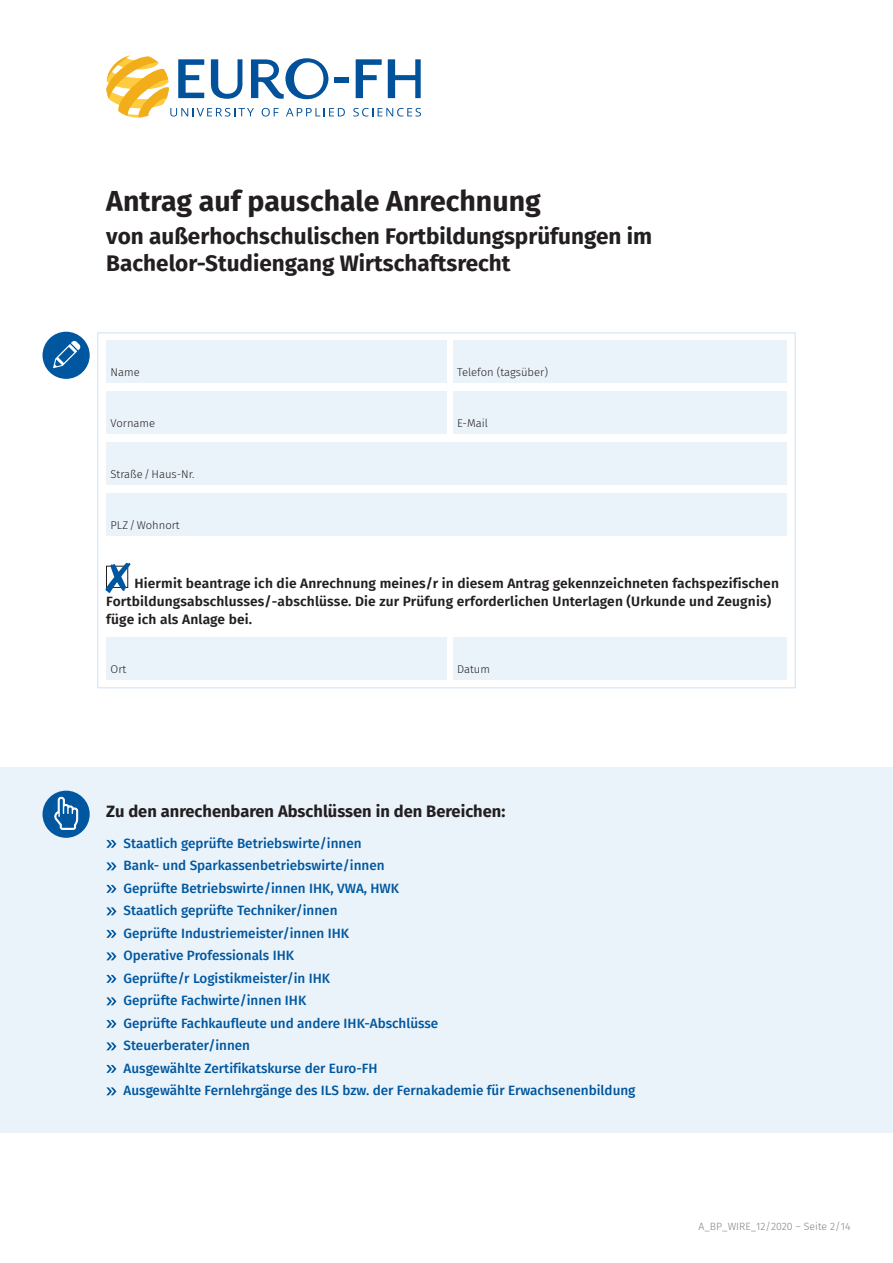
<style>
.page{position:relative;width:893px;height:1263px;background:#fff}
.page>*{position:absolute;margin:0;border:0;box-sizing:border-box;transform-origin:0 0}
.t1{font:700 28.5px "Fira Sans";color:#231f20}
.t2{font:700 22.5px/27px "Fira Sans";color:#231f20}
.t3{font:700 16.5px "Fira Sans";color:#231f20}
.t4{font:500 13.5px/22.5px "Fira Sans";color:#01579f}
.t5{font:600 13.5px/18px "Fira Sans";letter-spacing:.01em;color:#231f20}
.t6{font:300 11.25px "Fira Sans";color:#231f20}
.t7{font:300 10.5px "Fira Sans";color:#808285}
</style>
<div class="page">
<svg style="left:353px;top:108px;width:68px;height:9px"></svg>
<div style="left:334px;top:77px;width:14px;height:5px;background:#01519b"></div>
<svg style="left:356px;top:59px;width:26px;height:39px"></svg>
<svg style="left:388px;top:59px;width:33px;height:39px"></svg>
<svg style="left:106px;top:55px;width:239px;height:63px"></svg>
<div style="left:0;top:767px;width:893px;height:366px;background:#eaf3fa"></div>
<svg style="left:106px;top:840px;width:10px;height:8px"></svg>
<svg style="left:106px;top:862px;width:10px;height:8px"></svg>
<svg style="left:106px;top:885px;width:10px;height:8px"></svg>
<svg style="left:106px;top:907px;width:10px;height:8px"></svg>
<svg style="left:106px;top:930px;width:10px;height:8px"></svg>
<svg style="left:106px;top:952px;width:10px;height:8px"></svg>
<svg style="left:106px;top:975px;width:10px;height:8px"></svg>
<svg style="left:106px;top:997px;width:10px;height:8px"></svg>
<svg style="left:106px;top:1020px;width:10px;height:8px"></svg>
<svg style="left:106px;top:1042px;width:10px;height:8px"></svg>
<svg style="left:106px;top:1065px;width:10px;height:8px"></svg>
<svg style="left:106px;top:1087px;width:10px;height:8px"></svg>
<div style="left:43px;top:791px;width:47px;height:47px;background:#01579f;border-radius:50%"></div>
<svg style="left:54px;top:797px;width:24px;height:33px"></svg>
<div style="left:453px;top:340px;width:334px;height:43px;background:#eaf3fa"></div>
<div style="left:453px;top:637px;width:334px;height:43px;background:#eaf3fa"></div>
<div style="left:106px;top:340px;width:340px;height:43px;background:#eaf3fa"></div>
<div style="left:106px;top:637px;width:340px;height:43px;background:#eaf3fa"></div>
<div style="left:453px;top:391px;width:334px;height:43px;background:#eaf3fa"></div>
<div style="left:106px;top:391px;width:340px;height:43px;background:#eaf3fa"></div>
<div style="left:106px;top:442px;width:681px;height:43px;background:#eaf3fa"></div>
<div style="left:106px;top:493px;width:681px;height:43px;background:#eaf3fa"></div>
<svg style="left:105px;top:563px;width:26px;height:30px"></svg>
<div style="left:43px;top:332px;width:47px;height:47px;background:#01579f;border-radius:50%"></div>
<svg style="left:53px;top:341px;width:28px;height:27px"></svg>
<h1 class="t1" style="left:106px;top:177px;width:436px">Antrag auf pauschale Anrechnung</h1>
<h2 class="t2" style="left:106px;top:221px;width:547px">von außerhochschulischen Fortbildungsprüfungen im<br>Bachelor-Studiengang Wirtschaftsrecht</h2>
<p class="t6" style="left:111px;top:364px;width:31px">Name</p>
<p class="t6" style="left:457px;top:364px;width:92px">Telefon (tagsüber)</p>
<p class="t6" style="left:111px;top:415px;width:46px">Vorname</p>
<p class="t6" style="left:457px;top:415px;width:32px">E-Mail</p>
<p class="t6" style="left:111px;top:466px;width:85px">Straße/Haus-Nr.</p>
<p class="t6" style="left:111px;top:517px;width:71px">PLZ/Wohnort</p>
<p class="t5" style="left:106px;top:573px;width:674px;text-indent:28px">Hiermit beantrage ich die Anrechnung meines/r in diesem Antrag gekennzeichneten fachspezifischen<br>Fortbildungsabschlusses/-abschlüsse. Die zur Prüfung erforderlichen Unterlagen (Urkunde und Zeugnis) füge ich als Anlage bei.</p>
<p class="t6" style="left:111px;top:661px;width:17px">Ort</p>
<p class="t6" style="left:457px;top:661px;width:34px">Datum</p>
<p class="t3" style="left:106px;top:797px;width:401px">Zu den anrechenbaren Abschlüssen in den Bereichen:</p>
<p class="t4" style="left:124px;top:831px;width:513px">Staatlich geprüfte Betriebswirte/innen<br>Bank- und Sparkassenbetriebswirte/innen<br>Geprüfte Betriebswirte/innen IHK, VWA, HWK<br>Staatlich geprüfte Techniker/innen<br>Geprüfte Industriemeister/innen IHK<br>Operative Professionals IHK<br>Geprüfte/r Logistikmeister/in IHK<br>Geprüfte Fachwirte/innen IHK<br>Geprüfte Fachkaufleute und andere IHK-Abschlüsse<br>Steuerberater/innen<br>Ausgewählte Zertifikatskurse der Euro-FH<br>Ausgewählte Fernlehrgänge des ILS bzw. der Fernakademie für Erwachsenenbildung</p>
<p class="t7" style="left:699px;top:1219px;width:153px">A_BP_WIRE_12/2020 – Seite 2/14</p>
</div>
